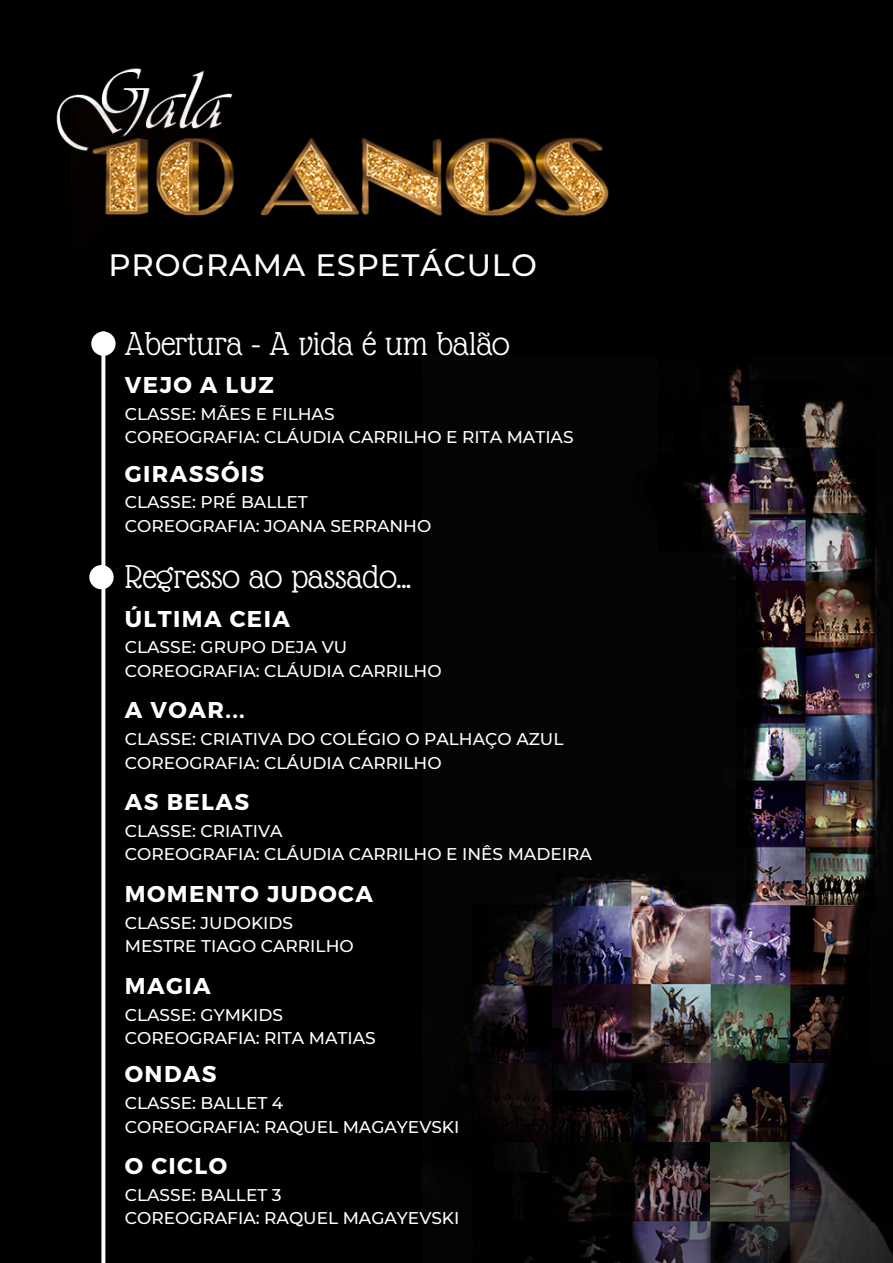
<style>
.page{position:relative;width:893px;height:1263px;background:#000}
.page>*{position:absolute;margin:0;border:0;box-sizing:border-box;transform-origin:0 0}
.t1{font:35.92px "Glass Antiqua";color:#fff}
.t2{font:500 30.75px "Montserrat";letter-spacing:.03em;color:#fff}
.t3{font:700 22.88px "Montserrat";letter-spacing:.06em;color:#fff}
.t4{font:500 16.95px "Montserrat";color:#fff}
</style>
<div class="page">
<img style="left:423px;top:367px;width:470px;height:896px">
<img style="left:56px;top:68px;width:553px;height:148px">
<svg style="left:101px;top:356px;width:4px;height:907px;background:#e1e1e1"></svg>
<div style="left:91px;top:331px;width:25px;height:25px;background:#fff;border-radius:50%"></div>
<div style="left:89px;top:565px;width:25px;height:24px;background:#fff;border-radius:50%"></div>
<p class="t2" style="left:108px;top:246px;width:430px">PROGRAMA ESPETÁCULO</p>
<h2 class="t1" style="left:125px;top:325px;width:386px">Abertura - A vida é um balão</h2>
<p class="t3" style="left:125px;top:370px;width:151px">VEJO A LUZ</p>
<h3 class="t4" style="left:125px;top:403px;width:211px">CLASSE: MÃES E FILHAS</h3>
<p class="t4" style="left:125px;top:427px;width:450px">COREOGRAFIA: CLÁUDIA CARRILHO E RITA MATIAS</p>
<p class="t3" style="left:125px;top:458px;width:141px">GIRASSÓIS</p>
<h3 class="t4" style="left:125px;top:492px;width:185px">CLASSE: PRÉ BALLET</h3>
<p class="t4" style="left:125px;top:515px;width:308px">COREOGRAFIA: JOANA SERRANHO</p>
<h1 class="t1" style="left:125px;top:558px;width:288px">Regresso ao passado...</h1>
<p class="t3" style="left:125px;top:603px;width:167px">ÚLTIMA CEIA</p>
<h1 class="t4" style="left:125px;top:637px;width:224px">CLASSE: GRUPO DEJA VU</h1>
<h3 class="t4" style="left:125px;top:660px;width:318px">COREOGRAFIA: CLÁUDIA CARRILHO</h3>
<p class="t3" style="left:125px;top:695px;width:121px">A VOAR...</p>
<p class="t4" style="left:125px;top:728px;width:440px">CLASSE: CRIATIVA DO COLÉGIO O PALHAÇO AZUL</p>
<h3 class="t4" style="left:125px;top:752px;width:318px">COREOGRAFIA: CLÁUDIA CARRILHO</h3>
<p class="t3" style="left:125px;top:787px;width:126px">AS BELAS</p>
<p class="t4" style="left:125px;top:820px;width:159px">CLASSE: CRIATIVA</p>
<h3 class="t4" style="left:125px;top:844px;width:468px">COREOGRAFIA: CLÁUDIA CARRILHO E INÊS MADEIRA</h3>
<p class="t3" style="left:125px;top:879px;width:250px">MOMENTO JUDOCA</p>
<p class="t4" style="left:125px;top:912px;width:170px">CLASSE: JUDOKIDS</p>
<h3 class="t4" style="left:125px;top:936px;width:230px">MESTRE TIAGO CARRILHO</h3>
<p class="t3" style="left:125px;top:971px;width:87px">MAGIA</p>
<p class="t4" style="left:125px;top:1004px;width:160px">CLASSE: GYMKIDS</p>
<h3 class="t4" style="left:125px;top:1028px;width:252px">COREOGRAFIA: RITA MATIAS</h3>
<p class="t3" style="left:125px;top:1059px;width:93px">ONDAS</p>
<p class="t4" style="left:125px;top:1092px;width:160px">CLASSE: BALLET 4</p>
<h3 class="t4" style="left:125px;top:1116px;width:336px">COREOGRAFIA: RAQUEL MAGAYEVSKI</h3>
<p class="t3" style="left:125px;top:1151px;width:104px">O CICLO</p>
<p class="t4" style="left:125px;top:1184px;width:158px">CLASSE: BALLET 3</p>
<h3 class="t4" style="left:125px;top:1208px;width:336px">COREOGRAFIA: RAQUEL MAGAYEVSKI</h3>
</div>
